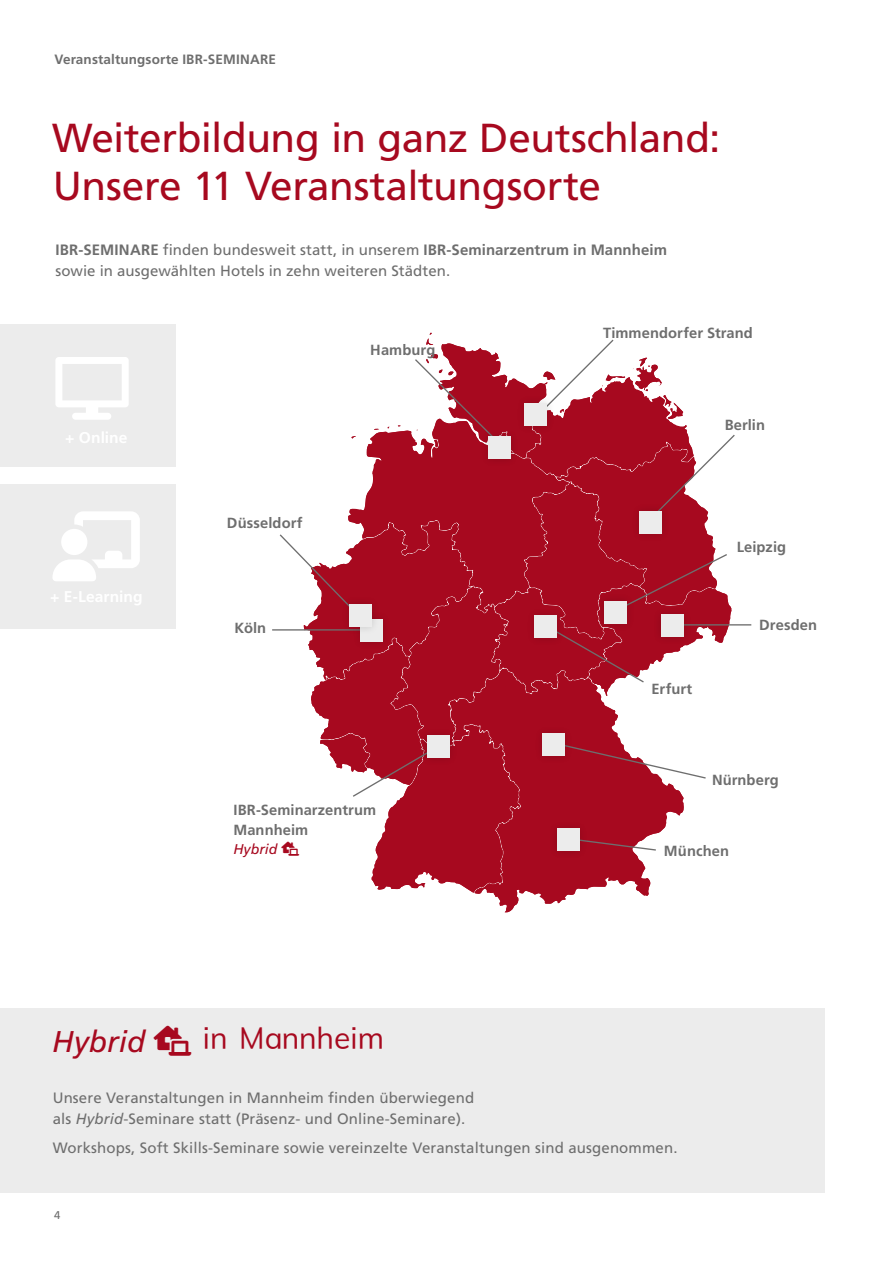
<style>
.page{position:relative;width:893px;height:1263px;background:#fff}
.page>*{position:absolute;margin:0;border:0;box-sizing:border-box;transform-origin:0 0}
.Subheadline_36pt{font:40.5px "Frutiger LT Pro";letter-spacing:-.01em;color:#a7091f}
.SEMINAR_Headline_Frutier_20_21pt{font:italic 30px "Frutiger LT Pro";color:#a7091f}
.Frutiger_Schautext_10_14pt{font:15px/21px "Frutiger LT Pro";letter-spacing:.01em;color:#6e6e6e}
.SEMINAR_Fließtext_8_10pt{font:700 15px "Frutiger LT Pro";letter-spacing:.005em;color:#6e6e6e}
.SEMINAR_Fließtext_8_10pt-2{font:15px "Frutiger LT Pro";color:#6e6e6e}
.SEMINAR_Fließtext_8_10pt-3{font:700 14.7px "Frutiger LT Pro";letter-spacing:.005em;color:#6e6e6e}
.SEMINAR_Fließtext_8_10pt-4{font:italic 14.1px "Frutiger LT Pro";color:#a7091f}
.Frutiger_Fließtext_9_10_pt{font:700 13.5px "Frutiger LT Pro";letter-spacing:.01em;color:#6e6e6e}
.t1{font:11.25px "Frutiger LT Pro";color:#6e6e6e}
.s1{font-weight:400}
.s2{font-style:italic}
</style>
<div class="page">
<div style="left:0;top:1008px;width:825px;height:185px;background:#ececec"></div>
<div style="left:0;top:324px;width:175px;height:143px;background:#ececec"></div>
<div style="left:0;top:485px;width:175px;height:144px;background:#ececec"></div>
<svg style="left:475px;top:893px;width:174px;height:19px"></svg>
<hr style="left:272px;top:629px;width:100px;height:1px;background:#6e6e6e">
<hr style="left:670px;top:624px;width:81px;height:1px;background:#6e6e6e">
<svg style="left:55px;top:357px;width:74px;height:63px"></svg>
<svg style="left:53px;top:511px;width:87px;height:70px"></svg>
<svg style="left:278px;top:333px;width:458px;height:560px"></svg>
<p class="Frutiger_Fließtext_9_10_pt" style="left:54px;top:52px;width:223px">Veranstaltungsorte IBR-SEMINARE</p>
<p class="Subheadline_36pt" style="left:52px;top:114px;width:670px">Weiterbildung in ganz Deutschland:</p>
<p class="Subheadline_36pt" style="left:53px;top:162px;width:550px">Unsere 11 Veranstaltungsorte</p>
<p class="SEMINAR_Fließtext_8_10pt" style="left:55px;top:241px;width:613px">IBR-SEMINARE <span class="s1">finden bundesweit statt, in unserem</span> IBR-Seminarzentrum in Mannheim</p>
<p class="SEMINAR_Fließtext_8_10pt-2" style="left:55px;top:262px;width:396px">sowie in ausgewählten Hotels in zehn weiteren Städten.</p>
<p class="SEMINAR_Fließtext_8_10pt-3" style="left:227px;top:514px;width:77px">Düsseldorf</p>
<p class="SEMINAR_Fließtext_8_10pt-3" style="left:235px;top:619px;width:33px">Köln</p>
<p class="SEMINAR_Fließtext_8_10pt-3" style="left:370px;top:341px;width:67px">Hamburg</p>
<p class="SEMINAR_Fließtext_8_10pt-3" style="left:233px;top:801px;width:144px">IBR-Seminarzentrum</p>
<p class="SEMINAR_Fließtext_8_10pt-3" style="left:233px;top:821px;width:76px">Mannheim</p>
<p class="SEMINAR_Fließtext_8_10pt-4" style="left:233px;top:841px;width:67px">Hybrid ▼□□◆▲</p>
<p class="SEMINAR_Fließtext_8_10pt-3" style="left:603px;top:324px;width:151px">Timmendorfer Strand</p>
<p class="SEMINAR_Fließtext_8_10pt-3" style="left:725px;top:416px;width:42px">Berlin</p>
<p class="SEMINAR_Fließtext_8_10pt-3" style="left:737px;top:538px;width:51px">Leipzig</p>
<p class="SEMINAR_Fließtext_8_10pt-3" style="left:651px;top:680px;width:42px">Erfurt</p>
<p class="SEMINAR_Fließtext_8_10pt-3" style="left:759px;top:616px;width:59px">Dresden</p>
<p class="SEMINAR_Fließtext_8_10pt-3" style="left:712px;top:771px;width:68px">Nürnberg</p>
<p class="SEMINAR_Fließtext_8_10pt-3" style="left:664px;top:843px;width:67px">München</p>
<p class="SEMINAR_Headline_Frutier_20_21pt" style="left:52px;top:1024px;width:177px">Hybrid ▼□□◆▲ ■</p>
<p class="Frutiger_Schautext_10_14pt" style="left:53px;top:1087px;width:423px">Unsere Veranstaltungen in Mannheim finden überwiegend als <span class="s2">Hybrid</span>-Seminare statt (Präsenz- und Online-Seminare).</p>
<p class="Frutiger_Schautext_10_14pt" style="left:53px;top:1138px;width:626px">Workshops, Soft Skills-Seminare sowie vereinzelte Veranstaltungen sind ausgenommen.</p>
<p class="t1" style="left:54px;top:1208px;width:8px">4</p>
</div>
